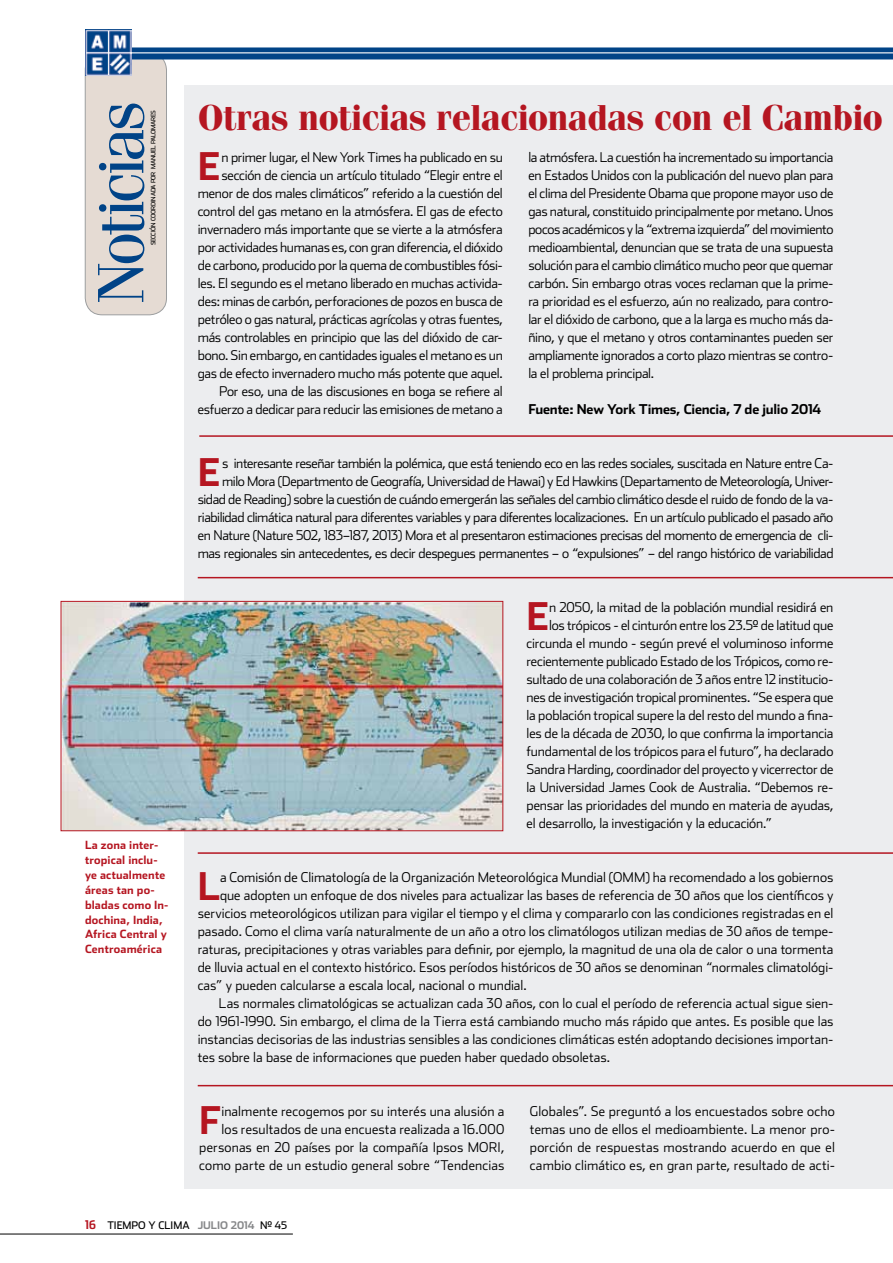
<style>
.page{position:relative;width:893px;height:1263px;background:#fff}
.page>*{position:absolute;margin:0;border:0;box-sizing:border-box;transform-origin:0 0}
.t1{font:65.55px "Fenice Std";letter-spacing:-.06em;color:#004387}
.t2{font:700 38.1px "Stainless";color:#b51621}
.t3{font:700 36px "Fenice Std";letter-spacing:-.02em;color:#b51621}
.t4{font:300 13.5px/18px "Stainless";letter-spacing:-.015em;color:#000;text-align:right}
.t5{font:300 13.5px/18px "Stainless";letter-spacing:.01em;color:#000;text-align:right}
.t6{font:700 13.5px "Stainless";letter-spacing:-.02em;color:#000}
.t7{font:700 11.25px/15px "Stainless";letter-spacing:.015em;color:#b51621}
.t8{font:10.5px "Stainless";color:#000}
.t9{font:700 10.5px "Stainless";color:#87888a}
.t10{font:6.15px "Stainless";letter-spacing:-.04em;color:#000}
.s1{font-family:"Stainless Cond";font-weight:700;font-size:12px;color:#b51621}
.s2{font-weight:700;color:#87888a}
.s3{font-weight:400;color:#000}
</style>
<div class="page">
<div style="left:85px;top:53px;width:81px;height:262px;background:#e5dbd3;border-radius:17px"></div>
<div style="left:85px;top:53px;width:82px;height:262px;border:1px solid #9c9e9f;border-radius:17px"></div>
<hr style="left:0;top:1234px;width:293px;height:1px;background:#000">
<div style="left:85px;top:47px;width:808px;height:12px;background:#004387"></div>
<img style="left:85px;top:30px;width:46px;height:46px">
<hr style="left:130px;top:52px;width:763px;height:1px;background:#fff">
<div style="left:184px;top:85px;width:709px;height:1103px;background:#ecedef"></div>
<img style="left:63px;top:603px;width:438px;height:226px">
<div style="left:61px;top:601px;width:442px;height:230px;border:1px solid #b51621"></div>
<hr style="left:198px;top:577px;width:695px;height:1px;background:#b51621">
<hr style="left:199px;top:435px;width:694px;height:2px;background:#b51621">
<hr style="left:198px;top:852px;width:695px;height:2px;background:#b51621">
<hr style="left:198px;top:1085px;width:695px;height:1px;background:#b51621">
<h1 class="t1" style="left:82px;top:305px;width:206px;rotate:-90deg">Noticias</h1>
<p class="t10" style="left:150px;top:245px;width:136px;rotate:-90deg">sección coordinada por MANUEL PALOMARES</p>
<p class="t7" style="left:85px;top:837px;width:85px">La zona inter&shy;tropical inclu&shy;ye actualmente áreas tan po&shy;bladas como In&shy;dochina, India,<br>Africa Central y<br>Centroamérica</p>
<h3 class="t3" style="left:198px;top:95px;width:687px">Otras noticias relacionadas con el Cambio</h3>
<p class="t4" style="left:198px;top:148px;width:307px">n primer lugar, el New York Times ha publicado en su sección de ciencia un artículo titulado “Elegir entre el menor de dos males climáticos” referido a la cuestión del control del gas metano en la atmósfera. El gas de efecto invernadero más importante que se vierte a la atmósfera por actividades humanas es, con gran diferencia, el dióxido de carbono, producido por la quema de combustibles fósi&shy;les. El segundo es el metano liberado en muchas activida&shy;des: minas de carbón, perforaciones de pozos en busca de petróleo o gas natural, prácticas agrícolas y otras fuentes, más controlables en principio que las del dióxido de car&shy;bono. Sin embargo, en cantidades iguales el metano es un gas de efecto invernadero mucho más potente que aquel.<br>Por eso, una de las discusiones en boga se refiere al esfuerzo a dedicar para reducir las emisiones de metano a</p>
<p class="t4" style="left:528px;top:148px;width:307px;text-align:justify">la atmósfera. La cuestión ha incrementado su importancia en Estados Unidos con la publicación del nuevo plan para el clima del Presidente Obama que propone mayor uso de gas natural, constituido principalmente por metano. Unos pocos académicos y la “extrema izquierda” del movimiento medioambiental, denuncian que se trata de una supuesta solución para el cambio climático mucho peor que quemar carbón. Sin embargo otras voces reclaman que la prime&shy;ra prioridad es el esfuerzo, aún no realizado, para contro&shy;lar el dióxido de carbono, que a la larga es mucho más da&shy;ñino, y que el metano y otros contaminantes pueden ser ampliamente ignorados a corto plazo mientras se contro&shy;la el problema principal.</p>
<h2 class="t2" style="left:198px;top:144px;width:20px">E</h2>
<p class="t6" style="left:528px;top:401px;width:294px">Fuente: New York Times, Ciencia, 7 de julio 2014</p>
<p class="t4" style="left:198px;top:454px;width:637px">s interesante reseñar también la polémica, que está teniendo eco en las redes sociales, suscitada en Nature entre Ca&shy;milo Mora (Departmento de Geografía, Universidad de Hawai) y Ed Hawkins (Departamento de Meteorología, Univer&shy;sidad de Reading) sobre la cuestión de cuándo emergerán las señales del cambio climático desde el ruido de fondo de la va&shy;riabilidad climática natural para diferentes variables y para diferentes localizaciones. En un artículo publicado el pasado año en Nature (Nature 502, 183–187, 2013) Mora et al presentaron estimaciones precisas del momento de emergencia de cli&shy;mas regionales sin antecedentes, es decir despegues permanentes – o “expulsiones” – del rango histórico de variabilidad</p>
<h2 class="t2" style="left:198px;top:450px;width:20px">E</h2>
<h2 class="t2" style="left:526px;top:594px;width:20px">E</h2>
<p class="t4" style="left:549px;top:598px;width:286px">n 2050, la mitad de la población mundial residirá en</p>
<p class="t4" style="left:549px;top:616px;width:286px">los trópicos - el cinturón entre los 23.5º de latitud que</p>
<p class="t4" style="left:527px;top:634px;width:308px">circunda el mundo - según prevé el voluminoso informe</p>
<p class="t4" style="left:527px;top:652px;width:308px">recientemente publicado Estado de los Trópicos, como re-</p>
<p class="t4" style="left:527px;top:670px;width:308px">sultado de una colaboración de 3 años entre 12 institucio-</p>
<p class="t4" style="left:527px;top:688px;width:308px">nes de investigación tropical prominentes. “Se espera que</p>
<p class="t4" style="left:527px;top:706px;width:308px">la población tropical supere la del resto del mundo a fina-</p>
<p class="t4" style="left:527px;top:724px;width:308px">les de la década de 2030, lo que confirma la importancia</p>
<p class="t4" style="left:527px;top:742px;width:308px">fundamental de los trópicos para el futuro”, ha declarado</p>
<p class="t4" style="left:527px;top:760px;width:308px">Sandra Harding, coordinador del proyecto y vicerrector de</p>
<p class="t4" style="left:527px;top:778px;width:308px">la Universidad James Cook de Australia. “Debemos re-</p>
<p class="t4" style="left:527px;top:796px;width:308px">pensar las prioridades del mundo en materia de ayudas,</p>
<p class="t4" style="left:527px;top:814px;width:247px">el desarrollo, la investigación y la educación.”</p>
<h2 class="t2" style="left:198px;top:864px;width:21px">L</h2>
<p class="t4" style="left:220px;top:868px;width:615px">a Comisión de Climatología de la Organización Meteorológica Mundial (OMM) ha recomendado a los gobiernos</p>
<p class="t4" style="left:220px;top:886px;width:615px">que adopten un enfoque de dos niveles para actualizar las bases de referencia de 30 años que los científicos y</p>
<p class="t4" style="left:198px;top:904px;width:637px">servicios meteorológicos utilizan para vigilar el tiempo y el clima y compararlo con las condiciones registradas en el</p>
<p class="t4" style="left:198px;top:922px;width:637px">pasado. Como el clima varía naturalmente de un año a otro los climatólogos utilizan medias de 30 años de tempe-</p>
<p class="t4" style="left:198px;top:940px;width:637px">raturas, precipitaciones y otras variables para definir, por ejemplo, la magnitud de una ola de calor o una tormenta</p>
<p class="t4" style="left:198px;top:958px;width:637px">de lluvia actual en el contexto histórico. Esos períodos históricos de 30 años se denominan “normales climatológi-</p>
<p class="t4" style="left:198px;top:976px;width:330px">cas” y pueden calcularse a escala local, nacional o mundial.</p>
<p class="t4" style="left:219px;top:994px;width:616px">Las normales climatológicas se actualizan cada 30 años, con lo cual el período de referencia actual sigue sien-</p>
<p class="t4" style="left:198px;top:1012px;width:637px">do 1961-1990. Sin embargo, el clima de la Tierra está cambiando mucho más rápido que antes. Es posible que las</p>
<p class="t4" style="left:198px;top:1030px;width:637px">instancias decisorias de las industrias sensibles a las condiciones climáticas estén adoptando decisiones importan-</p>
<p class="t4" style="left:198px;top:1048px;width:414px">tes sobre la base de informaciones que pueden haber quedado obsoletas.</p>
<p class="t5" style="left:199px;top:1102px;width:307px">inalmente recogemos por su interés una alusión a<br>los resultados de una encuesta realizada a 16.000 personas en 20 países por la compañía Ipsos MORI, como parte de un estudio general sobre “Tendencias</p>
<p class="t4" style="left:530px;top:1102px;width:307px;text-align:justify">Globales”. Se preguntó a los encuestados sobre ocho temas uno de ellos el medioambiente. La menor pro&shy;porción de respuestas mostrando acuerdo en que el cambio climático es, en gran parte, resultado de acti-</p>
<h2 class="t2" style="left:199px;top:1098px;width:20px">F</h2>
<p class="t8" style="left:85px;top:1219px;width:126px"><span class="s1">16</span> TIEMPO Y CLIMA <span class="s2">JULIO</span></p>
<p class="t9" style="left:231px;top:1219px;width:58px">2014 <span class="s3">Nº 45</span></p>
</div>
